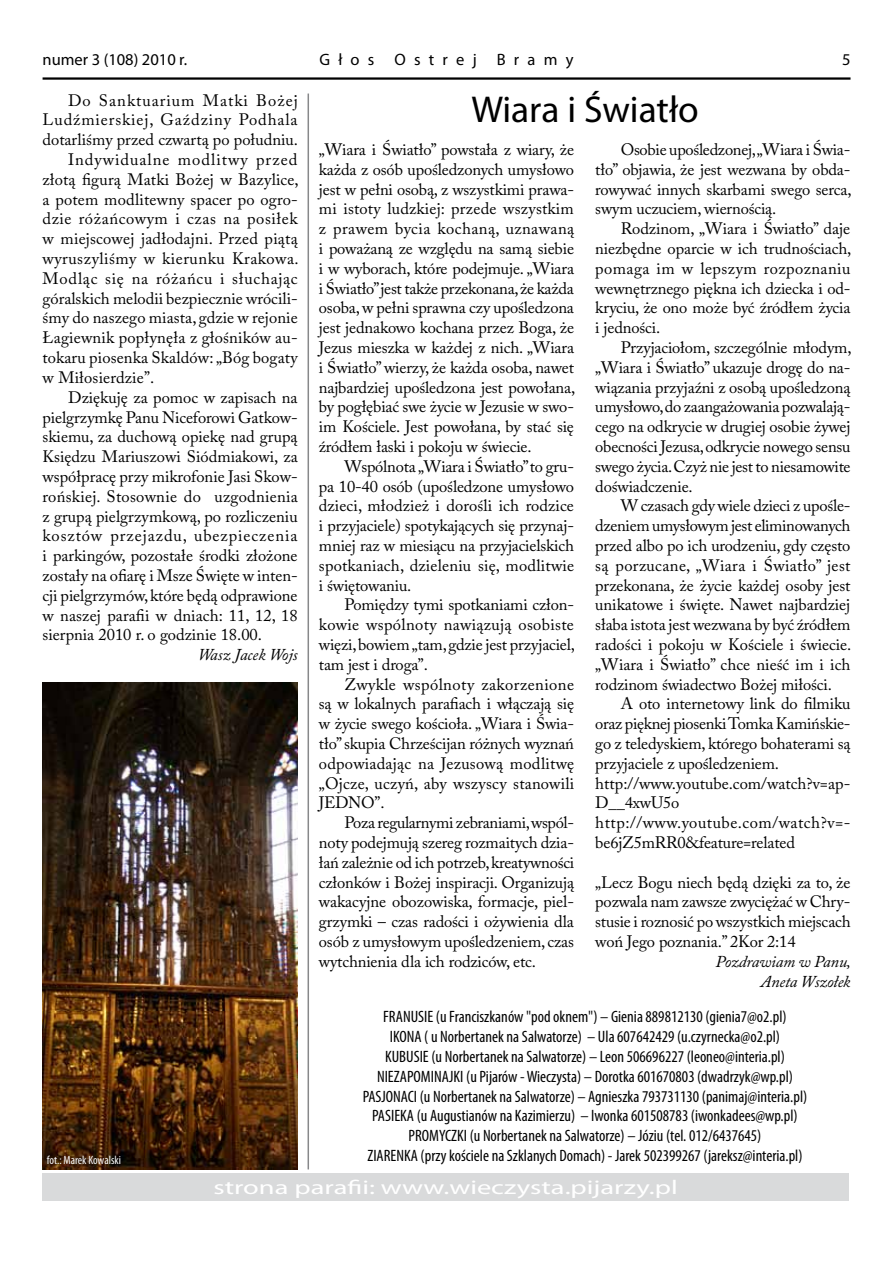
<style>
.page{position:relative;width:893px;height:1263px;background:#fff}
.page>*{position:absolute;margin:0;border:0;box-sizing:border-box;transform-origin:0 0}
.t1{font:37.5px "Myriad Pro";color:#000}
.t2{font:19.95px "Myriad Pro";color:#fff;scale:1.43 1}
.t3{font:16.5px/19.8px "Adobe Caslon Pro";color:#000;text-align:justify}
.t4{font:condensed 16.5px/19.8px "Myriad Pro";color:#000;text-align:center}
.t5{font:16.5px "Adobe Caslon Pro";letter-spacing:.055em;color:#000}
.t6{font:16.5px "Adobe Caslon Pro";letter-spacing:.06em;color:#000}
.t7{font:italic 16.5px/19.8px "Adobe Caslon Pro";letter-spacing:-.01em;color:#000;text-align:right}
.t8{font:16.5px "Adobe Caslon Pro";letter-spacing:.03em;color:#000}
.t9{font:16.5px "Adobe Caslon Pro";letter-spacing:.035em;color:#000}
.t10{font:16.5px "Adobe Caslon Pro";letter-spacing:.045em;color:#000}
.t11{font:16.5px "Myriad Pro";color:#000}
.t12{font:16.5px "Myriad Pro";letter-spacing:.5em;color:#000}
.t13{font:condensed 12px "Myriad Pro";color:#fff}
</style>
<div class="page">
<hr style="left:43px;top:77px;width:807px;height:3px;background:#000">
<div style="left:42px;top:1173px;width:807px;height:27px;background:#d9dadb"></div>
<img style="left:43px;top:683px;width:255px;height:487px">
<hr style="left:308px;top:94px;width:1px;height:1075px;background:#87888a">
<p class="t11" style="left:43px;top:50px;width:146px">numer 3 (108) 2010 r.</p>
<p class="t12" style="left:319px;top:50px;width:256px">Głos Ostrej Bramy</p>
<p class="t12" style="left:842px;top:50px;width:10px">5</p>
<p class="t6" style="left:68px;top:90px;width:231px">Do Sanktuarium Matki Bożej</p>
<p class="t5" style="left:43px;top:110px;width:257px">Ludźmierskiej, Gaździny Podhala</p>
<p class="t3" style="left:43px;top:130px;width:257px">dotarliśmy przed czwartą po południu.</p>
<p class="t6" style="left:68px;top:150px;width:231px">Indywidualne modlitwy przed</p>
<p class="t3" style="left:43px;top:169px;width:258px">złotą figurą Matki Bożej w Bazylice,</p>
<p class="t3" style="left:43px;top:189px;width:257px">a potem modlitewny spacer po ogro-</p>
<p class="t9" style="left:43px;top:209px;width:257px">dzie różańcowym i czas na posiłek</p>
<p class="t3" style="left:43px;top:229px;width:257px">w miejscowej jadłodajni. Przed piątą</p>
<p class="t8" style="left:43px;top:249px;width:258px">wyruszyliśmy w kierunku Krakowa.</p>
<p class="t10" style="left:43px;top:269px;width:257px">Modląc się na różańcu i słuchając</p>
<p class="t3" style="left:43px;top:288px;width:257px">góralskich melodii bezpiecznie wrócili-</p>
<p class="t3" style="left:43px;top:308px;width:257px">śmy do naszego miasta, gdzie w rejonie</p>
<p class="t3" style="left:43px;top:328px;width:257px">Łagiewnik popłynęła z głośników au-</p>
<p class="t3" style="left:43px;top:347px;width:257px">tokaru piosenka Skaldów: „Bóg bogaty</p>
<p class="t3" style="left:43px;top:367px;width:113px">w Miłosierdzie”.</p>
<p class="t3" style="left:68px;top:387px;width:231px">Dziękuję za pomoc w zapisach na</p>
<p class="t3" style="left:43px;top:407px;width:257px">pielgrzymkę Panu Niceforowi Gatkow-</p>
<p class="t3" style="left:43px;top:427px;width:257px">skiemu, za duchową opiekę nad grupą</p>
<p class="t3" style="left:43px;top:446px;width:257px">Księdzu Mariuszowi Siódmiakowi, za</p>
<p class="t3" style="left:43px;top:466px;width:257px">współpracę przy mikrofonie Jasi Skow-</p>
<p class="t3" style="left:43px;top:486px;width:257px">rońskiej. Stosownie do uzgodnienia</p>
<p class="t3" style="left:43px;top:506px;width:257px">z grupą pielgrzymkową, po rozliczeniu</p>
<p class="t5" style="left:43px;top:526px;width:256px">kosztów przejazdu, ubezpieczenia</p>
<p class="t3" style="left:43px;top:545px;width:257px">i parkingów, pozostałe środki złożone</p>
<p class="t3" style="left:43px;top:565px;width:257px">zostały na ofiarę i Msze Święte w inten-</p>
<p class="t3" style="left:43px;top:585px;width:257px">cji pielgrzymów, które będą odprawione</p>
<p class="t3" style="left:43px;top:605px;width:257px">w naszej parafii w dniach: 11, 12, 18</p>
<p class="t3" style="left:43px;top:625px;width:221px">sierpnia 2010 r. o godzinie 18.00.</p>
<p class="t7" style="left:198px;top:644px;width:102px">Wasz Jacek Wojs</p>
<p class="t13" style="left:47px;top:1152px;width:76px">fot.: Marek Kowalski</p>
<h1 class="t1" style="left:471px;top:86px;width:229px">Wiara i Światło</h1>
<p class="t3" style="left:319px;top:139px;width:258px">„Wiara i Światło” powstała z wiary, że każda z osób upośledzonych umysłowo jest w pełni osobą, z wszystkimi prawa&shy;mi istoty ludzkiej: przede wszystkim z prawem bycia kochaną, uznawaną i poważaną ze względu na samą siebie i w wyborach, które podejmuje. „Wiara i Światło” jest także przekonana, że każda osoba, w pełni sprawna czy upośledzona jest jednakowo kochana przez Boga, że Jezus mieszka w każdej z nich. „Wiara i Światło” wierzy, że każda osoba, nawet najbardziej upośledzona jest powołana, by pogłębiać swe życie w Jezusie w swo&shy;im Kościele. Jest powołana, by stać się źródłem łaski i pokoju w świecie.</p>
<p class="t3" style="left:319px;top:456px;width:257px;text-indent:25px">Wspólnota „Wiara i Światło” to gru&shy;pa 10-40 osób (upośledzone umysłowo dzieci, młodzież i dorośli ich rodzice i przyjaciele) spotykających się przynaj&shy;mniej raz w miesiącu na przyjacielskich spotkaniach, dzieleniu się, modlitwie i świętowaniu.</p>
<p class="t3" style="left:319px;top:595px;width:258px;text-indent:25px">Pomiędzy tymi spotkaniami człon&shy;kowie wspólnoty nawiązują osobiste więzi, bowiem „tam, gdzie jest przyjaciel, tam jest i droga”.</p>
<p class="t3" style="left:319px;top:674px;width:257px;text-indent:25px">Zwykle wspólnoty zakorzenione są w lokalnych parafiach i włączają się w życie swego kościoła. „Wiara i Świa&shy;tło” skupia Chrześcijan różnych wyznań odpowiadając na Jezusową modlitwę „Ojcze, uczyń, aby wszyscy stanowili JEDNO”.</p>
<p class="t3" style="left:319px;top:812px;width:257px;text-indent:25px">Poza regularnymi zebraniami, wspól&shy;noty podejmują szereg rozmaitych dzia&shy;łań zależnie od ich potrzeb, kreatywności członków i Bożej inspiracji. Organizują wakacyjne obozowiska, formacje, piel&shy;grzymki – czas radości i ożywienia dla osób z umysłowym upośledzeniem, czas wytchnienia dla ich rodziców, etc.</p>
<p class="t3" style="left:595px;top:139px;width:258px;text-indent:25px">Osobie upośledzonej, „Wiara i Świa&shy;tło” objawia, że jest wezwana by obda&shy;rowywać innych skarbami swego serca, swym uczuciem, wiernością.</p>
<p class="t3" style="left:595px;top:218px;width:258px;text-indent:25px">Rodzinom, „Wiara i Światło” daje niezbędne oparcie w ich trudnościach, pomaga im w lepszym rozpoznaniu wewnętrznego piękna ich dziecka i od&shy;kryciu, że ono może być źródłem życia i jedności.</p>
<p class="t3" style="left:595px;top:337px;width:258px;text-indent:25px">Przyjaciołom, szczególnie młodym, „Wiara i Światło” ukazuje drogę do na&shy;wiązania przyjaźni z osobą upośledzoną umysłowo, do zaangażowania pozwalają&shy;cego na odkrycie w drugiej osobie żywej obecności Jezusa, odkrycie nowego sensu swego życia. Czyż nie jest to niesamowite doświadczenie.</p>
<p class="t3" style="left:595px;top:496px;width:258px;text-indent:25px">W czasach gdy wiele dzieci z upośle&shy;dzeniem umysłowym jest eliminowanych przed albo po ich urodzeniu, gdy często są porzucane, „Wiara i Światło” jest przekonana, że życie każdej osoby jest unikatowe i święte. Nawet najbardziej słaba istota jest wezwana by być źródłem radości i pokoju w Kościele i świecie. „Wiara i Światło” chce nieść im i ich rodzinom świadectwo Bożej miłości.</p>
<p class="t3" style="left:595px;top:694px;width:257px;text-align:left;text-indent:25px">A oto internetowy link do filmiku oraz pięknej piosenki Tomka Kamińskie&shy;go z teledyskiem, którego bohaterami są przyjaciele z upośledzeniem. http://www.youtube.com/watch?v=ap-<br>D__4xwU5o http://www.youtube.com/watch?v=- be6jZ5mRR0&amp;feature=related</p>
<p class="t3" style="left:595px;top:872px;width:257px">„Lecz Bogu niech będą dzięki za to, że pozwala nam zawsze zwyciężać w Chry&shy;stusie i roznosić po wszystkich miejscach woń Jego poznania.” 2Kor 2:14</p>
<p class="t7" style="left:716px;top:951px;width:137px">Pozdrawiam w Panu,<br>Aneta Wszołek</p>
<p class="t4" style="left:363px;top:1007px;width:446px">FRANUSIE (u Franciszkanów "pod oknem") – Gienia 889812130 (gienia7@o2.pl)<br>IKONA ( u Norbertanek na Salwatorze) – Ula 607642429 (u.czyrnecka@o2.pl)<br>KUBUSIE (u Norbertanek na Salwatorze) – Leon 506696227 (leoneo@interia.pl)<br>NIEZAPOMINAJKI (u Pijarów - Wieczysta) – Dorotka 601670803 (dwadrzyk@wp.pl)<br>PASJONACI (u Norbertanek na Salwatorze) – Agnieszka 793731130 (panimaj@interia.pl)<br>PASIEKA (u Augustianów na Kazimierzu) – Iwonka 601508783 (iwonkadees@wp.pl)<br>PROMYCZKI (u Norbertanek na Salwatorze) – Józiu (tel. 012/6437645)<br>ZIARENKA (przy kościele na Szklanych Domach) - Jarek 502399267 (jareksz@interia.pl)</p>
<p class="t2" style="left:214px;top:1175px;width:326px">strona parafii: www.wieczysta.pijarzy.pl</p>
</div>
